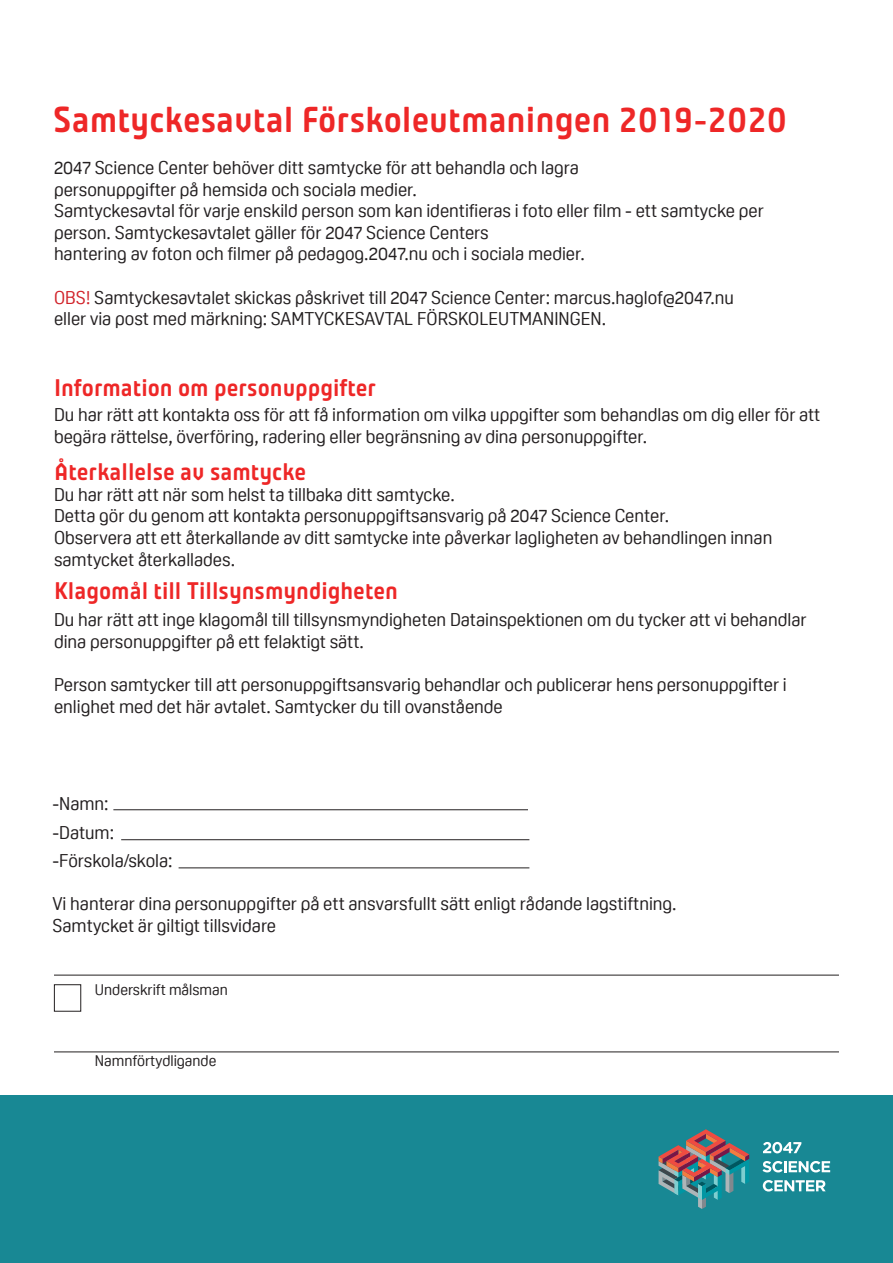
<style>
.page{position:relative;width:893px;height:1263px;background:#fff}
.page>*{position:absolute;margin:0;border:0;box-sizing:border-box;transform-origin:0 0}
.t1{font:700 36px "Plau";color:#ee2727}
.t2{font:700 24px "Plau";color:#ee2727}
.t3{font:18px/21.6px "Oscine";color:#231f20}
.t4{font:15px "Oscine";color:#231f20}
.s1{font-size:34.5px}
.s2{color:#d1232a}
</style>
<div class="page">
<div style="left:0;top:1095px;width:893px;height:168px;background:#188894"></div>
<img style="left:659px;top:1129px;width:90px;height:80px">
<svg style="left:763px;top:1142px;width:38px;height:11px"></svg>
<svg style="left:762px;top:1161px;width:68px;height:11px"></svg>
<svg style="left:763px;top:1180px;width:63px;height:11px"></svg>
<hr style="left:54px;top:975px;width:785px;height:1px;background:#231f20">
<hr style="left:54px;top:1051px;width:785px;height:1px;background:#231f20">
<hr style="left:113px;top:809px;width:415px;height:1px;background:#231f20">
<hr style="left:121px;top:839px;width:408px;height:1px;background:#231f20">
<hr style="left:179px;top:867px;width:350px;height:1px;background:#231f20">
<div style="left:54px;top:984px;width:27px;height:27px;border:1px solid #231f20"></div>
<p class="t1" style="left:52px;top:99px;width:737px">Samtyckesavtal Förskoleutmaningen <span class="s1">2019-2020</span></p>
<p class="t3" style="left:54px;top:157px;width:526px">2047 Science Center behöver ditt samtycke för att behandla och lagra</p>
<p class="t3" style="left:54px;top:179px;width:364px">personuppgifter på hemsida och sociala medier.</p>
<p class="t3" style="left:54px;top:200px;width:711px">Samtyckesavtal för varje enskild person som kan identifieras i foto eller film - ett samtycke per person. Samtyckesavtalet gäller för 2047 Science Centers</p>
<p class="t3" style="left:54px;top:243px;width:532px">hantering av foton och filmer på pedagog.2047.nu och i sociala medier.</p>
<p class="t3" style="left:54px;top:287px;width:681px"><span class="s2">OBS!</span> Samtyckesavtalet skickas påskrivet till 2047 Science Center: marcus.haglof@2047.nu</p>
<p class="t3" style="left:54px;top:308px;width:554px">eller via post med märkning: SAMTYCKESAVTAL FÖRSKOLEUTMANINGEN.</p>
<p class="t2" style="left:54px;top:374px;width:324px">Information om personuppgifter</p>
<p class="t3" style="left:54px;top:404px;width:768px">Du har rätt att kontakta oss för att få information om vilka uppgifter som behandlas om dig eller för att begära rättelse, överföring, radering eller begränsning av dina personuppgifter.</p>
<p class="t2" style="left:54px;top:458px;width:254px">Återkallelse av samtycke</p>
<p class="t3" style="left:54px;top:484px;width:402px">Du har rätt att när som helst ta tillbaka ditt samtycke.</p>
<p class="t3" style="left:54px;top:505px;width:617px">Detta gör du genom att kontakta personuppgiftsansvarig på 2047 Science Center.</p>
<p class="t3" style="left:54px;top:527px;width:720px">Observera att ett återkallande av ditt samtycke inte påverkar lagligheten av behandlingen innan</p>
<p class="t3" style="left:54px;top:548px;width:183px">samtycket återkallades.</p>
<p class="t2" style="left:54px;top:577px;width:345px">Klagomål till Tillsynsmyndigheten</p>
<p class="t3" style="left:54px;top:609px;width:754px">Du har rätt att inge klagomål till tillsynsmyndigheten Datainspektionen om du tycker att vi behandlar dina personuppgifter på ett felaktigt sätt.</p>
<p class="t3" style="left:54px;top:674px;width:734px">Person samtycker till att personuppgiftsansvarig behandlar och publicerar hens personuppgifter i</p>
<p class="t3" style="left:54px;top:696px;width:450px">enlighet med det här avtalet. Samtycker du till ovanstående</p>
<p class="t3" style="left:52px;top:793px;width:58px">-Namn:</p>
<p class="t3" style="left:52px;top:821px;width:63px">-Datum:</p>
<p class="t3" style="left:52px;top:850px;width:122px">-Förskola/skola:</p>
<p class="t3" style="left:52px;top:893px;width:626px">Vi hanterar dina personuppgifter på ett ansvarsfullt sätt enligt rådande lagstiftning.</p>
<p class="t3" style="left:52px;top:915px;width:225px">Samtycket är giltigt tillsvidare</p>
<p class="t4" style="left:95px;top:981px;width:134px">Underskrift målsman</p>
<p class="t4" style="left:95px;top:1052px;width:123px">Namnförtydligande</p>
</div>
